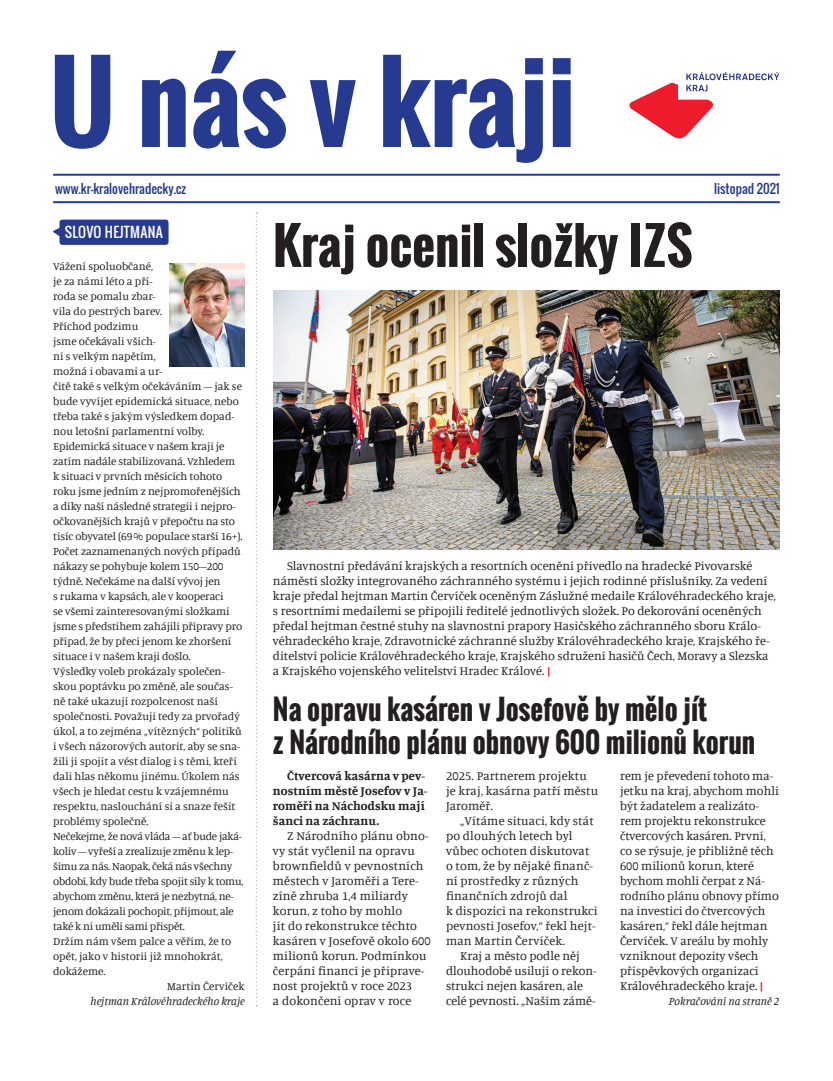
<style>
.page{position:relative;width:833px;height:1081px;background:#fff}
.page>*{position:absolute;margin:0;border:0;box-sizing:border-box;transform-origin:0 0}
.t1{font:700 104.88px "Oswald";color:#263a8f}
.t2{font:700 50px "Oswald";color:#231f20}
.t3{font:700 27.5px/33px "Oswald";color:#231f20}
.t4{font:13.75px "Oswald";letter-spacing:.02em;color:#fff}
.t5{font:12.5px/15px "Manuale";color:#231f20}
.t6{font:700 12.5px/15px "Manuale";letter-spacing:.01em;color:#231f20}
.t7{font:12.5px "Oswald";color:#263a8f}
.t8{font:11.25px "Manuale";letter-spacing:-.01em;color:#231f20}
.t9{font:italic 11.25px "Manuale";color:#231f20}
.s1{font-weight:700;font-size:11.25px;color:#d1232a}
</style>
<div class="page">
<svg style="left:629px;top:72px;width:150px;height:67px"></svg>
<hr style="left:53px;top:201px;width:727px;height:2px;background:#263a8f">
<hr style="left:53px;top:174px;width:727px;height:2px;background:#263a8f">
<svg style="left:53px;top:228px;width:6px;height:8px"></svg>
<div style="left:59px;top:220px;width:109px;height:25px;background:#263a8f;border-radius:3px"></div>
<svg style="left:256px;top:212px;width:1px;height:794px"></svg>
<img style="left:170px;top:263px;width:75px;height:104px">
<img style="left:273px;top:291px;width:506px;height:258px">
<h1 class="t1" style="left:50px;top:23px;width:527px">U nás v kraji</h1>
<p class="t7" style="left:55px;top:179px;width:133px">www.kr-kralovehradecky.cz</p>
<p class="t7" style="left:714px;top:179px;width:67px">listopad 2021</p>
<p class="t4" style="left:65px;top:222px;width:100px">Slovo hejtmana</p>
<p class="t8" style="left:53px;top:259px;width:101px">Vážení spoluobčané,</p>
<p class="t8" style="left:53px;top:274px;width:101px">je za námi léto a pří-</p>
<p class="t8" style="left:53px;top:289px;width:104px">roda se pomalu zbar-</p>
<p class="t8" style="left:53px;top:304px;width:110px">vila do pestrých barev.</p>
<p class="t8" style="left:53px;top:319px;width:87px">Příchod podzimu</p>
<p class="t8" style="left:53px;top:334px;width:104px">jsme očekávali všich-</p>
<p class="t8" style="left:53px;top:349px;width:104px">ni s velkým napětím,</p>
<p class="t8" style="left:53px;top:364px;width:111px">možná i obavami a ur-</p>
<p class="t8" style="left:53px;top:379px;width:190px">čitě také s velkým očekáváním – jak se</p>
<p class="t8" style="left:53px;top:394px;width:187px">bude vyvíjet epidemická situace, nebo</p>
<p class="t8" style="left:53px;top:409px;width:183px">třeba také s jakým výsledkem dopad-</p>
<p class="t8" style="left:53px;top:424px;width:153px">nou letošní parlamentní volby.</p>
<p class="t8" style="left:53px;top:439px;width:173px">Epidemická situace v našem kraji je</p>
<p class="t8" style="left:53px;top:454px;width:184px">zatím nadále stabilizovaná. Vzhledem</p>
<p class="t8" style="left:53px;top:469px;width:171px">k situaci v prvních měsících tohoto</p>
<p class="t8" style="left:53px;top:484px;width:189px">roku jsme jedním z nejpromořenějších</p>
<p class="t8" style="left:53px;top:499px;width:184px">a díky naší následné strategii i nejpro-</p>
<p class="t8" style="left:53px;top:514px;width:183px">očkovanějších krajů v přepočtu na sto</p>
<p class="t8" style="left:53px;top:529px;width:191px">tisíc obyvatel (69% populace starší 16+).</p>
<p class="t8" style="left:53px;top:544px;width:189px">Počet zaznamenaných nových případů</p>
<p class="t8" style="left:53px;top:559px;width:172px">nákazy se pohybuje kolem 150–200</p>
<p class="t8" style="left:53px;top:574px;width:169px">týdně. Nečekáme na další vývoj jen</p>
<p class="t8" style="left:53px;top:589px;width:172px">s rukama v kapsách, ale v kooperaci</p>
<p class="t8" style="left:53px;top:604px;width:178px">se všemi zainteresovanými složkami</p>
<p class="t8" style="left:53px;top:619px;width:190px">jsme s předstihem zahájili přípravy pro</p>
<p class="t8" style="left:53px;top:634px;width:180px">případ, že by přeci jenom ke zhoršení</p>
<p class="t8" style="left:53px;top:649px;width:139px">situace i v našem kraji došlo.</p>
<p class="t8" style="left:53px;top:664px;width:173px">Výsledky voleb prokázaly společen-</p>
<p class="t8" style="left:53px;top:679px;width:181px">skou poptávku po změně, ale součas-</p>
<p class="t8" style="left:53px;top:694px;width:166px">ně také ukazují rozpolcenost naší</p>
<p class="t8" style="left:53px;top:709px;width:188px">společnosti. Považuji tedy za prvořadý</p>
<p class="t8" style="left:53px;top:724px;width:190px">úkol, a to zejména „vítězných“ politiků</p>
<p class="t8" style="left:53px;top:739px;width:189px">i všech názorových autorit, aby se sna-</p>
<p class="t8" style="left:53px;top:754px;width:185px">žili ji spojit a vést dialog i s těmi, kteří</p>
<p class="t8" style="left:53px;top:769px;width:188px">dali hlas někomu jinému. Úkolem nás</p>
<p class="t8" style="left:53px;top:784px;width:177px">všech je hledat cestu k vzájemnému</p>
<p class="t8" style="left:53px;top:799px;width:184px">respektu, naslouchání si a snaze řešit</p>
<p class="t8" style="left:53px;top:814px;width:97px">problémy společně.</p>
<p class="t8" style="left:53px;top:829px;width:190px">Nečekejme, že nová vláda – ať bude jaká-</p>
<p class="t8" style="left:53px;top:844px;width:182px">koliv – vyřeší a zrealizuje změnu k lep-</p>
<p class="t8" style="left:53px;top:859px;width:181px">šímu za nás. Naopak, čeká nás všechny</p>
<p class="t8" style="left:53px;top:874px;width:192px">období, kdy bude třeba spojit síly k tomu,</p>
<p class="t8" style="left:53px;top:889px;width:182px">abychom změnu, která je nezbytná, ne-</p>
<p class="t8" style="left:53px;top:904px;width:182px">jenom dokázali pochopit, přijmout, ale</p>
<p class="t8" style="left:53px;top:919px;width:133px">také k ní uměli sami přispět.</p>
<p class="t8" style="left:53px;top:934px;width:180px">Držím nám všem palce a věřím, že to</p>
<p class="t8" style="left:53px;top:949px;width:171px">opět, jako v historii již mnohokrát,</p>
<p class="t8" style="left:53px;top:964px;width:54px">dokážeme.</p>
<p class="t8" style="left:167px;top:979px;width:79px">Martin Červíček</p>
<p class="t9" style="left:90px;top:994px;width:156px">hejtman Královéhradeckého kraje</p>
<h2 class="t2" style="left:273px;top:208px;width:421px">Kraj ocenil složky IZS</h2>
<p class="t5" style="left:273px;top:558px;width:504px;text-indent:14px">Slavnostní předávání krajských a resortních ocenění přivedlo na hradecké Pivovarské náměstí složky integrovaného záchranného systému i jejich rodinné příslušníky. Za vedení kraje předal hejtman Martin Červíček oceněným Záslužné medaile Královéhradeckého kraje, s resortními medailemi se připojili ředitelé jednotlivých složek. Po dekorování oceněných předal hejtman čestné stuhy na slavnostní prapory Hasičského záchranného sboru Králo&shy;véhradeckého kraje, Zdravotnické záchranné služby Královéhradeckého kraje, Krajského ře&shy;ditelství policie Královéhradeckého kraje, Krajského sdružení hasičů Čech, Moravy a Slezska a Krajského vojenského velitelství Hradec Králové. <span class="s1">|</span></p>
<h3 class="t3" style="left:273px;top:692px;width:484px">Na opravu kasáren v Josefově by mělo jít<br>z Národního plánu obnovy 600 milionů korun</h3>
<p class="t6" style="left:273px;top:768px;width:156px;text-indent:14px">Čtvercová kasárna v pev&shy;nostním městě Josefov v Ja&shy;roměři na Náchodsku mají šanci na záchranu.</p>
<p class="t5" style="left:273px;top:828px;width:159px;text-indent:14px">Z Národního plánu obno&shy;vy stát vyčlenil na opravu brownfieldů v pevnostních městech v Jaroměři a Tere&shy;zíně zhruba 1,4 miliardy korun, z toho by mohlo<br>jít do rekonstrukce těchto kasáren v Josefově okolo 600 milionů korun. Podmínkou čerpání financí je připrave&shy;nost projektů v roce 2023<br>a dokončení oprav v roce</p>
<p class="t5" style="left:446px;top:768px;width:154px">2025. Partnerem projektu je kraj, kasárna patří městu<br>Jaroměř.</p>
<p class="t5" style="left:446px;top:813px;width:153px;text-indent:14px">„Vítáme situaci, kdy stát po dlouhých letech byl vůbec ochoten diskutovat o tom, že by nějaké finanč&shy;ní prostředky z různých finančních zdrojů dal<br>k dispozici na rekonstrukci pevnosti Josefov,“ řekl hejt&shy;man Martin Červíček.</p>
<p class="t5" style="left:446px;top:948px;width:152px;text-indent:14px">Kraj a město podle něj dlouhodobě usilují o rekon&shy;strukci nejen kasáren, ale celé pevnosti. „Naším zámě-</p>
<p class="t5" style="left:620px;top:768px;width:160px">rem je převedení tohoto ma&shy;jetku na kraj, abychom mohli být žadatelem a realizáto&shy;rem projektu rekonstrukce čtvercových kasáren. První, co se rýsuje, je přibližně těch<br>600 milionů korun, které bychom mohli čerpat z Ná&shy;rodního plánu obnovy přímo na investici do čtvercových kasáren,“ řekl dále hejtman<br>Červíček. V areálu by mohly vzniknout depozity všech příspěvkových organizací<br>Královéhradeckého kraje. <span class="s1">|</span></p>
<p class="t9" style="left:669px;top:994px;width:112px">Pokračování na straně 2</p>
</div>
